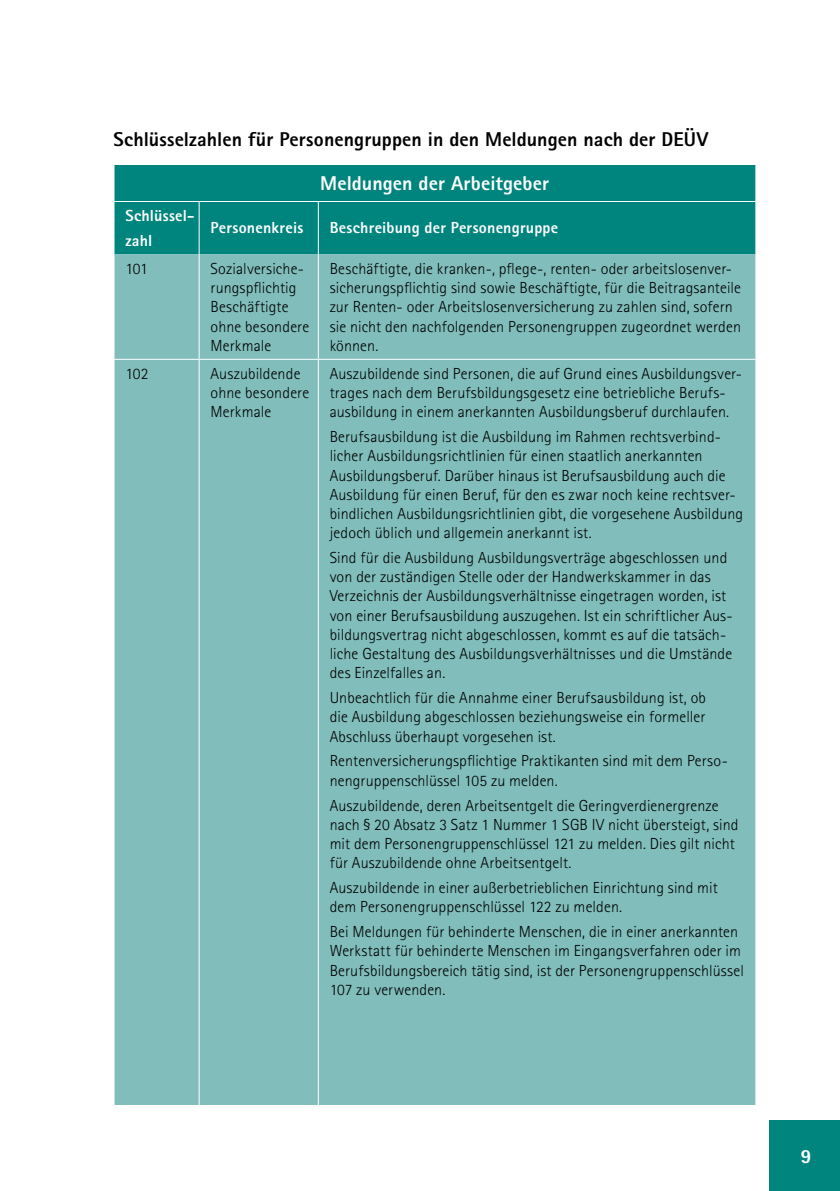
<style>
.page{position:relative;width:840px;height:1191px;background:#fff}
.page>*{position:absolute;margin:0;border:0;box-sizing:border-box;transform-origin:0 0}
.t1{font:800 20px "Rotis Sans Serif Std";letter-spacing:.005em;color:#000}
.t2{font:800 20px "Rotis Sans Serif Std";letter-spacing:.005em;color:#fff}
.t3{font:300 16px/19.2px "Rotis Sans Serif Std";letter-spacing:.005em;color:#000}
.t4{font:800 16px/24.8px "Rotis Sans Serif Std";letter-spacing:.015em;color:#fff}
</style>
<div class="page">
<div style="left:768px;top:1120px;width:71px;height:71px;background:#00847e"></div>
<div style="left:114px;top:165px;width:641px;height:89px;background:#00847e"></div>
<div style="left:114px;top:254px;width:641px;height:851px;background:#80bdbb"></div>
<hr style="left:113px;top:201px;width:86px;height:1px;background:#fff">
<hr style="left:199px;top:201px;width:119px;height:1px;background:#fff">
<hr style="left:318px;top:201px;width:437px;height:1px;background:#fff">
<hr style="left:113px;top:359px;width:86px;height:1px;background:#fff">
<hr style="left:199px;top:359px;width:119px;height:1px;background:#fff">
<hr style="left:318px;top:359px;width:437px;height:1px;background:#fff">
<hr style="left:198px;top:202px;width:1px;height:52px;background:#fff">
<hr style="left:317px;top:202px;width:1px;height:52px;background:#fff">
<hr style="left:198px;top:254px;width:1px;height:105px;background:#fff">
<hr style="left:317px;top:254px;width:1px;height:105px;background:#fff">
<hr style="left:198px;top:360px;width:1px;height:745px;background:#fff">
<hr style="left:317px;top:360px;width:1px;height:745px;background:#fff">
<p class="t1" style="left:113px;top:126px;width:596px">Schlüsselzahlen für Personengruppen in den Meldungen nach der DEÜV</p>
<p class="t2" style="left:320px;top:171px;width:230px">Meldungen der Arbeitgeber</p>
<p class="t4" style="left:125px;top:203px;width:71px">Schlüssel&shy;zahl</p>
<p class="t4" style="left:210px;top:215px;width:94px">Personenkreis</p>
<p class="t4" style="left:329px;top:215px;width:230px">Beschreibung der Personengruppe</p>
<p class="t3" style="left:125px;top:259px;width:24px">101</p>
<p class="t3" style="left:210px;top:259px;width:100px">Sozialversiche&shy;rungspflichtig<br>Beschäftigte ohne besondere<br>Merkmale</p>
<p class="t3" style="left:329px;top:259px;width:412px">Beschäftigte, die kranken-, pflege-, renten- oder arbeitslosenver&shy;sicherungspflichtig sind sowie Beschäftigte, für die Beitragsanteile zur Renten- oder Arbeitslosenversicherung zu zahlen sind, sofern sie nicht den nachfolgenden Personengruppen zugeordnet werden können.</p>
<p class="t3" style="left:125px;top:364px;width:25px">102</p>
<p class="t3" style="left:210px;top:364px;width:100px">Auszubildende ohne besondere<br>Merkmale</p>
<p class="t3" style="left:329px;top:364px;width:413px">Auszubildende sind Personen, die auf Grund eines Ausbildungsver&shy;trages nach dem Berufsbildungsgesetz eine betriebliche Berufs&shy;ausbildung in einem anerkannten Ausbildungsberuf durchlaufen.</p>
<p class="t3" style="left:329px;top:427px;width:415px">Berufsausbildung ist die Ausbildung im Rahmen rechtsverbind&shy;licher Ausbildungsrichtlinien für einen staatlich anerkannten Ausbildungsberuf. Darüber hinaus ist Berufsausbildung auch die Ausbildung für einen Beruf, für den es zwar noch keine rechtsver&shy;bindlichen Ausbildungsrichtlinien gibt, die vorgesehene Ausbildung jedoch üblich und allgemein anerkannt ist.</p>
<p class="t3" style="left:329px;top:548px;width:404px">Sind für die Ausbildung Ausbildungsverträge abgeschlossen und von der zuständigen Stelle oder der Handwerkskammer in das Verzeichnis der Ausbildungsverhältnisse eingetragen worden, ist von einer Berufsausbildung auszugehen. Ist ein schriftlicher Aus&shy;bildungsvertrag nicht abgeschlossen, kommt es auf die tatsäch&shy;liche Gestaltung des Ausbildungsverhältnisses und die Umstände des Einzelfalles an.</p>
<p class="t3" style="left:329px;top:688px;width:377px;text-align:justify">Unbeachtlich für die Annahme einer Berufsausbildung ist, ob die Ausbildung abgeschlossen beziehungsweise ein formeller Abschluss überhaupt vorgesehen ist.</p>
<p class="t3" style="left:329px;top:751px;width:399px">Rentenversicherungspflichtige Praktikanten sind mit dem Perso&shy;nengruppenschlüssel 105 zu melden.</p>
<p class="t3" style="left:329px;top:795px;width:410px">Auszubildende, deren Arbeitsentgelt die Geringverdienergrenze nach § 20 Absatz 3 Satz 1 Nummer 1 SGB IV nicht übersteigt, sind mit dem Personengruppenschlüssel 121 zu melden. Dies gilt nicht für Auszubildende ohne Arbeitsentgelt.</p>
<p class="t3" style="left:329px;top:878px;width:389px">Auszubildende in einer außerbetrieblichen Einrichtung sind mit dem Personengruppenschlüssel 122 zu melden.</p>
<p class="t3" style="left:329px;top:922px;width:415px">Bei Meldungen für behinderte Menschen, die in einer anerkannten Werkstatt für behinderte Menschen im Eingangsverfahren oder im Berufsbildungsbereich tätig sind, ist der Personengruppenschlüssel 107 zu verwenden.</p>
<p class="t2" style="left:800px;top:1143px;width:13px">9</p>
</div>
